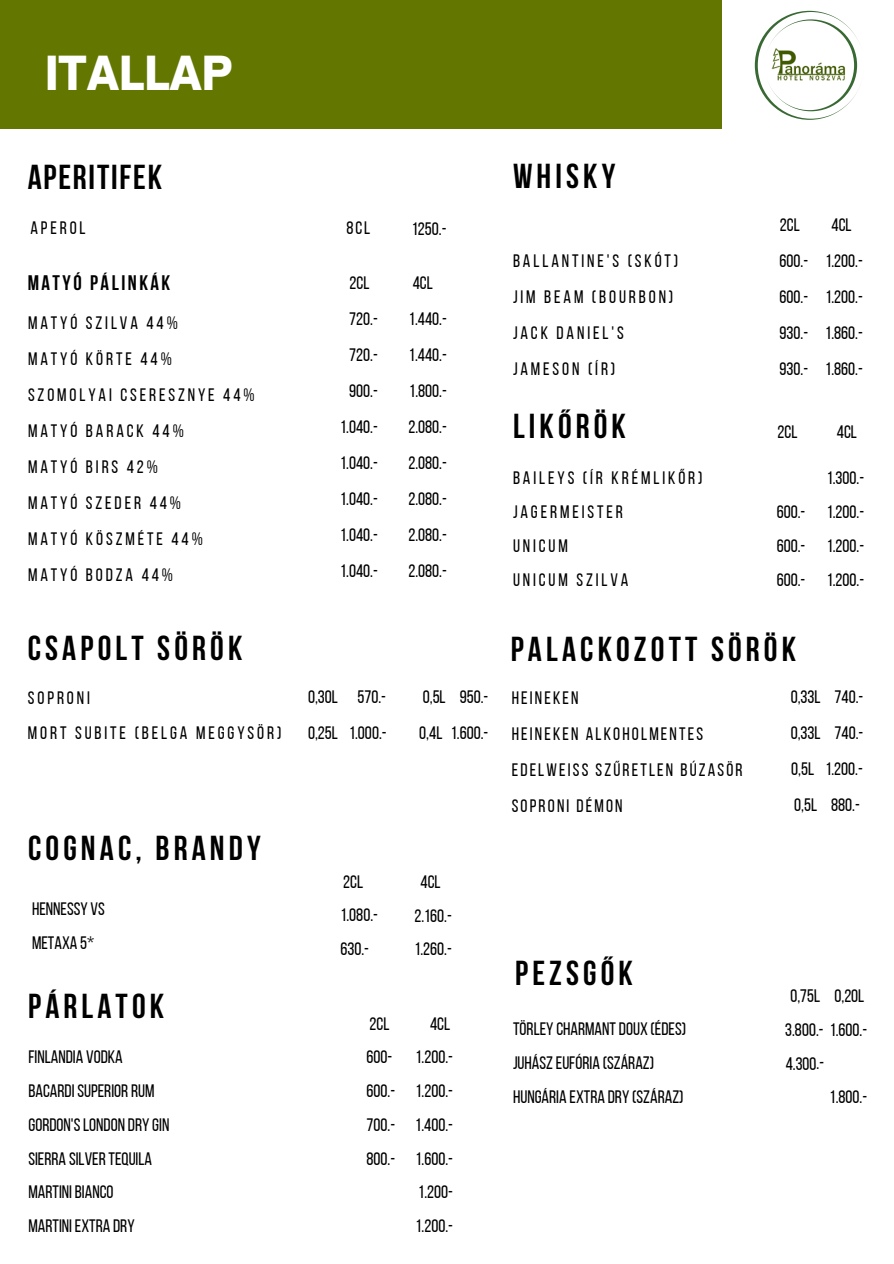
<style>
.page{position:relative;width:894px;height:1264px;background:#fff}
.page>*{position:absolute;margin:0;border:0;box-sizing:border-box;transform-origin:0 0}
.t1{font:900 45px "Open Sauce One";color:#fff}
.t2{font:700 34.5px "Bebas Neue";letter-spacing:.12em;color:#000}
.t3{font:700 34.5px "Bebas Neue";letter-spacing:.055em;color:#000}
.t4{font:700 21px "Bebas Neue";letter-spacing:.12em;color:#000}
.t5{font:18px/33.8px "Bebas Neue";color:#000}
.t6{font:18px/36px "Bebas Neue";letter-spacing:.16em;color:#000}
.t7{font:18px "Bebas Neue";letter-spacing:.12em;color:#000}
</style>
<div class="page">
<div style="left:0;top:0;width:721px;height:128px;background:#627600"></div>
<svg style="left:754px;top:11px;width:105px;height:109px"></svg>
<img style="left:770px;top:45px;width:78px;height:58px">
<h2 class="t1" style="left:45px;top:45px;width:189px">ITALLAP</h2>
<h3 class="t3" style="left:28px;top:163px;width:136px">APERITIFEK</h3>
<h2 class="t5" style="left:346px;top:212px;width:25px">8CL</h2>
<p class="t5" style="left:30px;top:213px;width:57px">APEROL</p>
<p class="t5" style="left:412px;top:213px;width:36px">1250.-</p>
<p class="t4" style="left:28px;top:274px;width:144px">MATYÓ PÁLINKÁK</p>
<p class="t5" style="left:349px;top:268px;width:21px">2CL</p>
<p class="t5" style="left:349px;top:304px;width:30px">720.-</p>
<p class="t5" style="left:349px;top:340px;width:30px">720.-</p>
<p class="t5" style="left:349px;top:376px;width:30px">900.-</p>
<p class="t5" style="left:340px;top:412px;width:39px">1.040.-</p>
<p class="t5" style="left:340px;top:447px;width:39px;line-height:36px;text-align:justify">1.040.- 1.040.- 1.040.-</p>
<p class="t5" style="left:340px;top:556px;width:39px">1.040.-</p>
<p class="t6" style="left:28px;top:307px;width:151px">MATYÓ SZILVA 44%</p>
<h4 class="t6" style="left:28px;top:343px;width:145px">MATYÓ KÖRTE 44%</h4>
<p class="t6" style="left:28px;top:379px;width:228px">SZOMOLYAI CSERESZNYE 44%<br>MATYÓ BARACK 44%</p>
<p class="t6" style="left:28px;top:451px;width:131px">MATYÓ BIRS 42%</p>
<p class="t6" style="left:28px;top:487px;width:154px">MATYÓ SZEDER 44%</p>
<p class="t6" style="left:28px;top:523px;width:176px">MATYÓ KÖSZMÉTE 44%</p>
<p class="t6" style="left:28px;top:559px;width:146px">MATYÓ BODZA 44%</p>
<p class="t2" style="left:28px;top:634px;width:216px">CSAPOLT SÖRÖK</p>
<p class="t6" style="left:28px;top:681px;width:63px">SOPRONI</p>
<p class="t6" style="left:28px;top:716px;width:255px">MORT SUBITE (BELGA MEGGYSÖR)</p>
<p class="t5" style="left:308px;top:682px;width:79px">0,30L 570.-</p>
<p class="t5" style="left:308px;top:718px;width:80px">0,25L 1.000.-</p>
<p class="t5" style="left:412px;top:268px;width:22px">4CL</p>
<p class="t5" style="left:409px;top:304px;width:39px">1.440.-</p>
<p class="t5" style="left:409px;top:340px;width:39px">1.440.-</p>
<p class="t5" style="left:409px;top:376px;width:39px">1.800.-</p>
<p class="t5" style="left:408px;top:412px;width:40px">2.080.-</p>
<p class="t5" style="left:408px;top:448px;width:40px">2.080.-</p>
<p class="t5" style="left:408px;top:484px;width:40px">2.080.-</p>
<p class="t5" style="left:408px;top:520px;width:40px">2.080.-</p>
<p class="t5" style="left:408px;top:556px;width:40px">2.080.-</p>
<p class="t5" style="left:422px;top:681px;width:67px">0,5L 950.-</p>
<h2 class="t5" style="left:419px;top:717px;width:70px">0,4L 1.600.-</h2>
<p class="t2" style="left:28px;top:834px;width:234px">COGNAC, BRANDY</p>
<p class="t5" style="left:32px;top:894px;width:74px">HENNESSY VS</p>
<p class="t5" style="left:32px;top:927px;width:64px">METAXA 5*</p>
<h3 class="t5" style="left:343px;top:866px;width:21px">2CL</h3>
<p class="t5" style="left:340px;top:900px;width:39px">1.080.-</p>
<p class="t5" style="left:340px;top:933px;width:30px">630.-</p>
<p class="t5" style="left:420px;top:866px;width:22px">4CL</p>
<p class="t5" style="left:414px;top:900px;width:39px">2.160.-</p>
<h3 class="t5" style="left:414px;top:934px;width:39px">1.260.-</h3>
<h2 class="t2" style="left:28px;top:992px;width:137px">PÁRLATOK</h2>
<p class="t5" style="left:28px;top:1041px;width:142px">FINLANDIA VODKA<br>BACARDI SUPERIOR RUM<br>GORDON'S LONDON DRY GIN<br>SIERRA SILVER TEQUILA<br>MARTINIBIANCO<br>MARTINIEXTRA DRY</p>
<p class="t5" style="left:366px;top:1008px;width:30px">2CL<br>600-<br>600.-<br>700.-<br>800.-</p>
<p class="t5" style="left:415px;top:1008px;width:39px;text-indent:15px">4CL<br>1.200.-<br>1.200.-<br>1.400.-<br>1.600.-<br>1.200-<br>1.200.-</p>
<p class="t2" style="left:513px;top:162px;width:104px">WHISKY</p>
<p class="t6" style="left:513px;top:245px;width:167px">BALLANTINE'S (SKÓT)</p>
<p class="t6" style="left:513px;top:281px;width:162px">JIM BEAM (BOURBON)</p>
<p class="t6" style="left:513px;top:317px;width:112px">JACK DANIEL'S</p>
<p class="t6" style="left:513px;top:353px;width:104px">JAMESON (ÍR)</p>
<h2 class="t2" style="left:513px;top:412px;width:114px">LIKŐRÖK</h2>
<p class="t6" style="left:513px;top:462px;width:191px">BAILEYS (ÍR KRÉMLIKŐR)</p>
<p class="t6" style="left:513px;top:495px;width:111px">JAGERMEISTER</p>
<p class="t5" style="left:513px;top:530px;width:56px">UNICUM</p>
<p class="t6" style="left:513px;top:563px;width:117px">UNICUM SZILVA</p>
<p class="t5" style="left:779px;top:209px;width:30px;line-height:36px">2CL<br>600.-<br>600.-<br>930.-<br>930.-</p>
<p class="t5" style="left:825px;top:209px;width:39px;line-height:36px;text-align:center">4CL<br>1.200.-<br>1.200.-<br>1.860.-<br>1.860.-</p>
<p class="t5" style="left:777px;top:416px;width:21px">2CL</p>
<p class="t5" style="left:836px;top:416px;width:22px">4CL</p>
<p class="t5" style="left:776px;top:496px;width:30px;text-align:justify">600.- 600.- 600.-</p>
<p class="t5" style="left:826px;top:463px;width:39px;text-align:justify">1.300.- 1.200.- 1.200.- 1.200.-</p>
<p class="t2" style="left:510px;top:635px;width:287px">PALACKOZOTT SÖRÖK</p>
<p class="t7" style="left:511px;top:690px;width:68px">HEINEKEN</p>
<p class="t7" style="left:511px;top:726px;width:193px">HEINEKEN ALKOHOLMENTES</p>
<p class="t7" style="left:511px;top:762px;width:232px">EDELWEISS SZŰRETLEN BÚZASÖR</p>
<p class="t7" style="left:511px;top:798px;width:112px">SOPRONI DÉMON</p>
<p class="t5" style="left:790px;top:680px;width:74px;line-height:36px;text-align:justify">0,33L 740.- 0,33L 740.- 0,5L 1.200.- 0,5L 880.-</p>
<p class="t2" style="left:515px;top:959px;width:119px">PEZSGŐK</p>
<p class="t5" style="left:513px;top:1013px;width:174px">TÖRLEY CHARMANTDOUX (ÉDES)<br>JUHÁSZ EUFÓRIA (SZÁRAZ)<br>HUNGÁRIA EXTRA DRY (SZÁRAZ)</p>
<p class="t5" style="left:783px;top:981px;width:40px;text-align:center;rotate:-1deg">0,75L<br>3.800.-<br>4.300.-</p>
<p class="t5" style="left:829px;top:980px;width:39px">0,20L<br>1.600.-</p>
<p class="t5" style="left:829px;top:1081px;width:39px">1.800.-</p>
</div>
